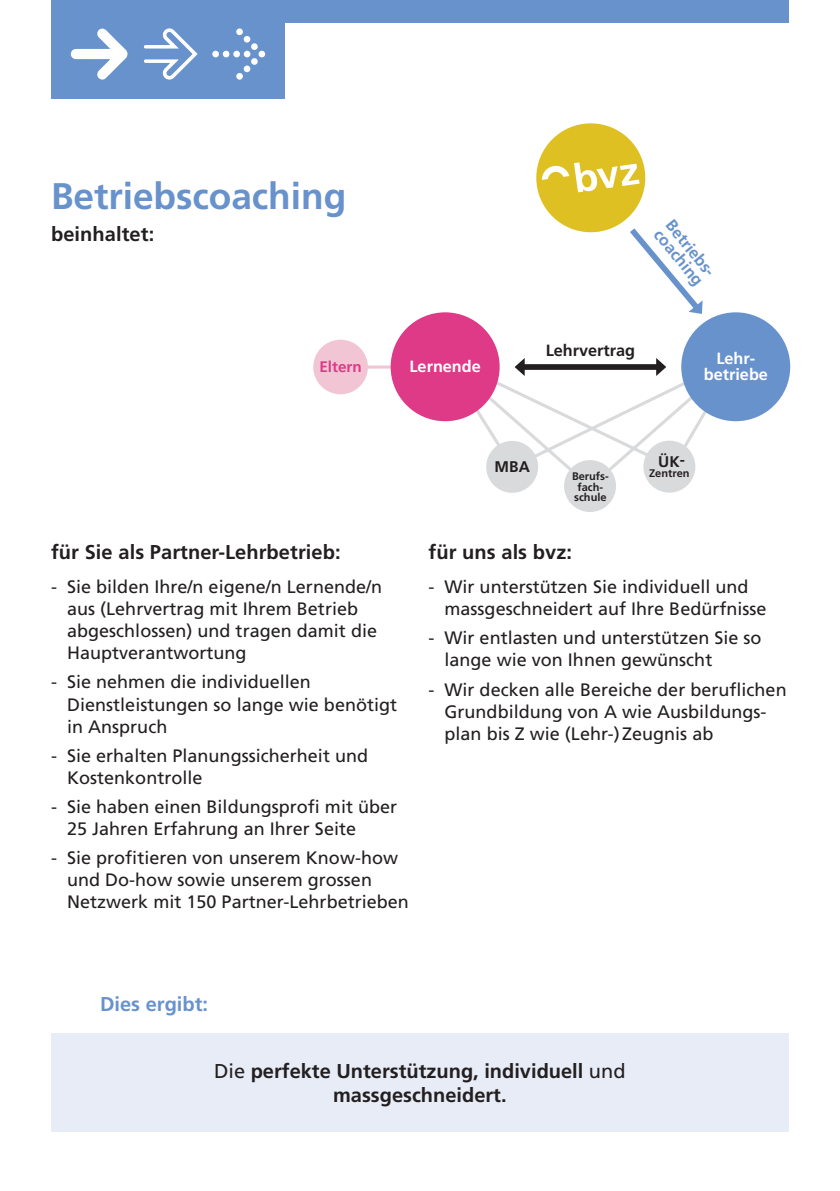
<style>
.page{position:relative;width:840px;height:1191px;background:#fff}
.page>*{position:absolute;margin:0;border:0;box-sizing:border-box;transform-origin:0 0}
.t1{font:700 37px "Frutiger";color:#6892cc}
.t2{font:700 20px/24px "Frutiger";color:#231f20;text-align:center}
.t3{font:700 20px "Frutiger";color:#6892cc}
.t4{font:18px/22px "Frutiger";color:#231f20}
.t5{font:700 16.2px/16.2px "Frutiger";color:#fff;text-align:center}
.t6{font:700 16.2px/15px "Frutiger";color:#6892cc}
.t7{font:700 16.2px "Frutiger";color:#231f20}
.t8{font:700 15.4px "Frutiger";color:#231f20}
.t9{font:700 15.2px "Frutiger";color:#de3a87}
.t10{font:700 11px/10.4px "Frutiger";color:#231f20;text-align:center}
.s1{font-weight:400}
</style>
<div class="page">
<div style="left:51px;top:0;width:737px;height:23px;background:#6892cc"></div>
<div style="left:51px;top:21px;width:234px;height:77px;background:#6892cc"></div>
<svg style="left:70px;top:29px;width:58px;height:51px"></svg>
<svg style="left:144px;top:28px;width:54px;height:52px"></svg>
<div style="left:243px;top:36px;width:7px;height:7px;background:#fff;border-radius:50%"></div>
<svg style="left:223px;top:51px;width:6px;height:6px"></svg>
<div style="left:258px;top:51px;width:7px;height:6px;background:#fff;border-radius:50%"></div>
<div style="left:243px;top:51px;width:7px;height:6px;background:#fff;border-radius:50%"></div>
<div style="left:233px;top:51px;width:7px;height:6px;background:#fff;border-radius:50%"></div>
<div style="left:212px;top:51px;width:7px;height:6px;background:#fff;border-radius:50%"></div>
<div style="left:236px;top:28px;width:7px;height:7px;background:#fff;border-radius:50%"></div>
<div style="left:243px;top:65px;width:7px;height:7px;background:#fff;border-radius:50%"></div>
<div style="left:236px;top:73px;width:7px;height:7px;background:#fff;border-radius:50%"></div>
<div style="left:251px;top:43px;width:6px;height:7px;background:#fff;border-radius:50%"></div>
<div style="left:251px;top:58px;width:6px;height:7px;background:#fff;border-radius:50%"></div>
<div style="left:51px;top:1033px;width:737px;height:98px;background:#e7ecf7"></div>
<svg style="left:367px;top:365px;width:23px;height:4px"></svg>
<div style="left:313px;top:340px;width:54px;height:54px;background:#f2c5d5;border-radius:50%"></div>
<svg style="left:441px;top:351px;width:303px;height:140px"></svg>
<div style="left:645px;top:442px;width:48px;height:49px;background:#d9dadc;border-radius:50%"></div>
<div style="left:643px;top:441px;width:52px;height:51px;border:4px solid #d9dadc;border-radius:50%"></div>
<div style="left:680px;top:312px;width:109px;height:109px;background:#6892cc;border-radius:50%"></div>
<div style="left:390px;top:312px;width:109px;height:109px;background:#de3a87;border-radius:50%"></div>
<div style="left:565px;top:462px;width:48px;height:48px;background:#d9dadc;border-radius:50%"></div>
<div style="left:563px;top:460px;width:52px;height:52px;border:4px solid #d9dadc;border-radius:50%"></div>
<div style="left:488px;top:443px;width:48px;height:48px;background:#d9dadc;border-radius:50%"></div>
<div style="left:486px;top:441px;width:52px;height:52px;border:4px solid #d9dadc;border-radius:50%"></div>
<svg style="left:514px;top:358px;width:152px;height:18px"></svg>
<svg style="left:536px;top:123px;width:166px;height:191px"></svg>
<h1 class="t1" style="left:51px;top:175px;width:296px">Betriebscoaching</h1>
<p class="t2" style="left:51px;top:222px;width:105px">beinhaltet:</p>
<p class="t9" style="left:319px;top:357px;width:44px">Eltern</p>
<p class="t5" style="left:409px;top:358px;width:73px">Lernende</p>
<p class="t6" style="left:674px;top:217px;width:72px;rotate:51deg">Betriebs&shy;coaching</p>
<p class="t7" style="left:545px;top:340px;width:91px">Lehrvertrag</p>
<p class="t5" style="left:703px;top:350px;width:66px">Lehr&shy;betriebe</p>
<p class="t8" style="left:494px;top:458px;width:37px">MBA</p>
<p class="t8" style="left:657px;top:452px;width:28px">ÜK-</p>
<p class="t10" style="left:571px;top:471px;width:38px">Berufs-</p>
<p class="t10" style="left:648px;top:468px;width:42px">Zentren</p>
<p class="t10" style="left:574px;top:481px;width:34px">fach&shy;schule</p>
<p class="t2" style="left:51px;top:540px;width:291px">für Sie als Partner-Lehrbetrieb:</p>
<p class="t4" style="left:67px;top:576px;width:316px;text-indent:-16px">- Sie bilden Ihre/n eigene/n Lernende/n aus (Lehrvertrag mit Ihrem Betrieb abgeschlossen) und tragen damit die Hauptverantwortung</p>
<p class="t4" style="left:67px;top:671px;width:331px;text-indent:-16px">- Sie nehmen die individuellen<br>Dienstleistungen so lange wie benötigt in Anspruch</p>
<p class="t4" style="left:67px;top:744px;width:302px;text-indent:-16px">- Sie erhalten Planungssicherheit und<br>Kostenkontrolle</p>
<p class="t4" style="left:67px;top:795px;width:331px;text-indent:-16px">- Sie haben einen Bildungsprofi mit über<br>25 Jahren Erfahrung an Ihrer Seite</p>
<p class="t4" style="left:67px;top:846px;width:343px;text-indent:-16px">- Sie profitieren von unserem Know-how und Do-how sowie unserem grossen<br>Netzwerk mit 150 Partner-Lehrbetrieben</p>
<p class="t2" style="left:428px;top:540px;width:145px">für uns als bvz:</p>
<p class="t4" style="left:444px;top:576px;width:323px;text-indent:-16px">- Wir unterstützen Sie individuell und massgeschneidert auf Ihre Bedürfnisse</p>
<p class="t4" style="left:444px;top:627px;width:318px;text-indent:-16px">- Wir entlasten und unterstützen Sie so lange wie von Ihnen gewünscht</p>
<p class="t4" style="left:444px;top:678px;width:343px;text-indent:-16px">- Wir decken alle Bereiche der beruflichen<br>Grundbildung von A wie Ausbildungs&shy;plan bis Z wie (Lehr-)Zeugnis ab</p>
<p class="t3" style="left:100px;top:992px;width:110px">Dies ergibt:</p>
<p class="t2" style="left:214px;top:1058px;width:413px"><span class="s1">Die</span> perfekte Unterstützung, individuell <span class="s1">und </span>massgeschneidert.</p>
</div>
